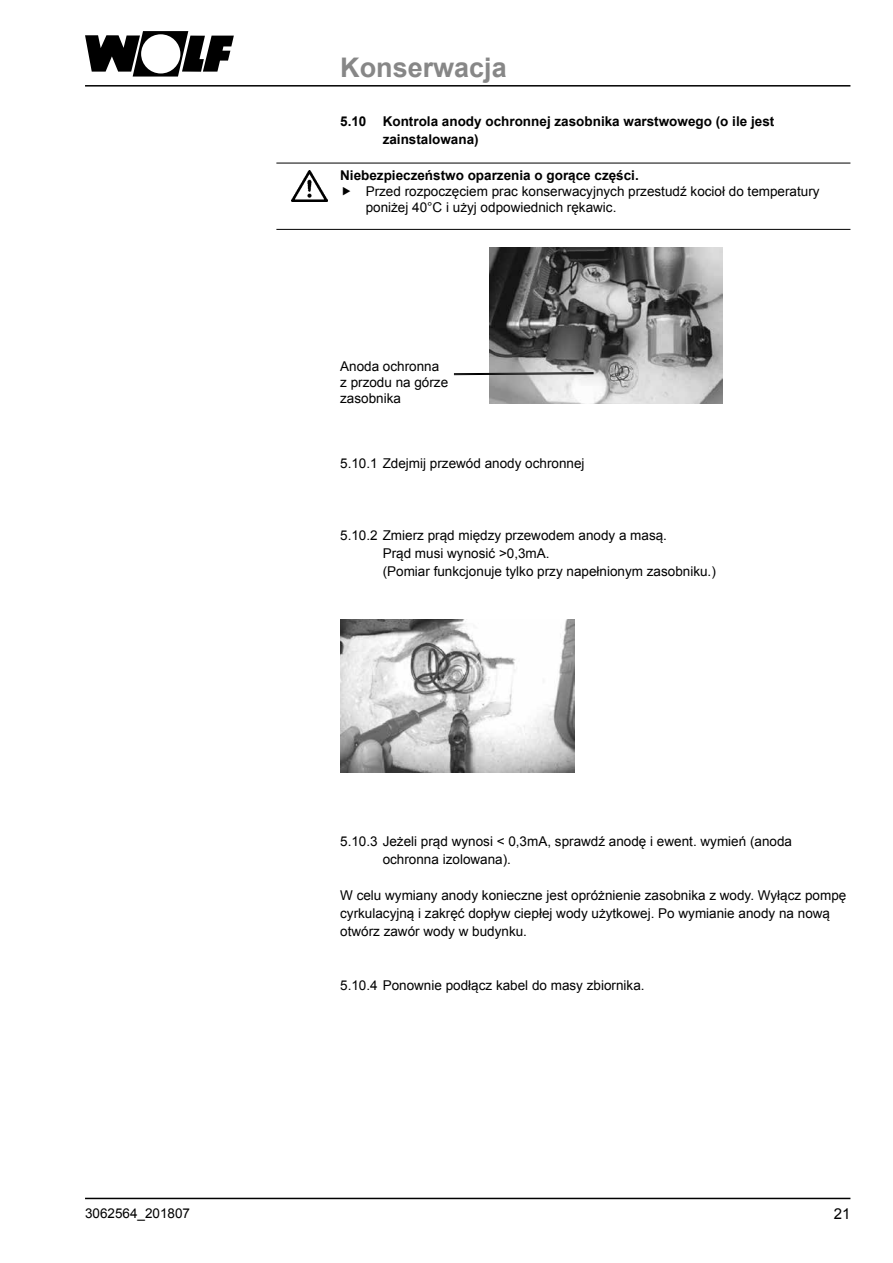
<style>
.page{position:relative;width:893px;height:1263px;background:#fff}
.page>*{position:absolute;margin:0;border:0;box-sizing:border-box;transform-origin:0 0}
.t1{font:700 27px "Arial";color:#878787}
.t2{font:15px "Arial";color:#000}
.t3{font:13.5px/18px "Arial";color:#000}
.t4{font:700 13.5px/18px "Arial";color:#000}
</style>
<div class="page">
<svg style="left:85px;top:31px;width:149px;height:46px"></svg>
<hr style="left:85px;top:85px;width:765px;height:2px;background:#000">
<hr style="left:85px;top:1198px;width:765px;height:1px;background:#000">
<hr style="left:276px;top:163px;width:574px;height:1px;background:#000">
<hr style="left:276px;top:229px;width:574px;height:1px;background:#000">
<img style="left:489px;top:247px;width:234px;height:156px">
<svg style="left:453px;top:371px;width:142px;height:5px"></svg>
<img style="left:340px;top:619px;width:234px;height:153px">
<img style="left:291px;top:170px;width:36px;height:32px">
<h1 class="t1" style="left:340px;top:49px;width:168px">Konserwacja</h1>
<p class="t4" style="left:383px;top:113px;width:393px;text-indent:-43px">5.10 Kontrola anody ochronnej zasobnika warstwowego (o ile jest zainstalowana)</p>
<p class="t4" style="left:340px;top:167px;width:300px">Niebezpieczeństwo oparzenia o gorące części.</p>
<p class="t3" style="left:366px;top:184px;width:455px;line-height:16.2px">Przed rozpoczęciem prac konserwacyjnych przestudź kocioł do temperatury poniżej 40°C i użyj odpowiednich rękawic.</p>
<p class="t3" style="left:340px;top:358px;width:110px;line-height:16.2px">Anoda ochronna z przodu na górze zasobnika</p>
<p class="t3" style="left:340px;top:454px;width:246px">5.10.1 Zdejmij przewód anody ochronnej</p>
<p class="t3" style="left:383px;top:526px;width:335px;text-indent:-43px">5.10.2 Zmierz prąd między przewodem anody a masą.<br>Prąd musi wynosić &gt;0,3mA.<br>(Pomiar funkcjonuje tylko przy napełnionym zasobniku.)</p>
<p class="t3" style="left:383px;top:832px;width:411px;text-indent:-43px">5.10.3 Jeżeli prąd wynosi &lt; 0,3mA, sprawdź anodę i ewent. wymień (anoda ochronna izolowana).</p>
<p class="t3" style="left:340px;top:886px;width:508px">W celu wymiany anody konieczne jest opróżnienie zasobnika z wody. Wyłącz pompę cyrkulacyjną i zakręć dopływ ciepłej wody użytkowej. Po wymianie anody na nową otwórz zawór wody w budynku.</p>
<p class="t3" style="left:340px;top:976px;width:306px">5.10.4 Ponownie podłącz kabel do masy zbiornika.</p>
<p class="t3" style="left:85px;top:1204px;width:107px">3062564_201807</p>
<p class="t2" style="left:834px;top:1203px;width:18px">21</p>
</div>
